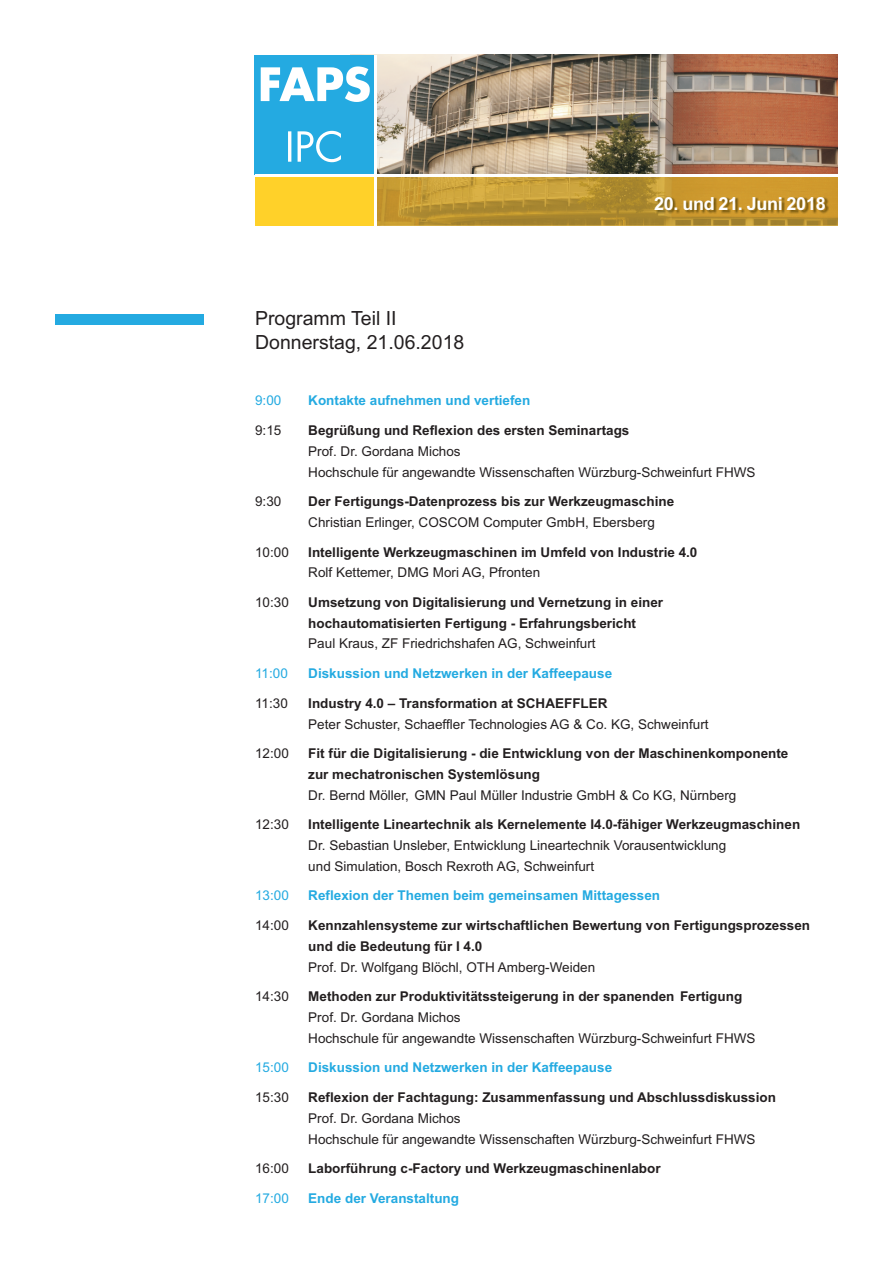
<style>
.page{position:relative;width:893px;height:1263px;background:#fff}
.page>*{position:absolute;margin:0;border:0;box-sizing:border-box;transform-origin:0 0}
.t1{font:19.5px/24px "Arial";color:#231f20}
.t2{font:700 18px "Arial";letter-spacing:-.015em;color:#fff}
.t3{font:700 13.5px/20.7px "Arial";color:#231f20}
.t4{font:13.5px/20.7px "Arial";color:#231f20}
.t5{font:700 13.5px "Arial";color:#24aae1}
.t6{font:13.5px "Arial";color:#24aae1}
</style>
<div class="page">
<div style="left:55px;top:314px;width:149px;height:10px;background:#24aae1"></div>
<img style="left:350px;top:54px;width:488px;height:120px">
<div style="left:255px;top:55px;width:119px;height:119px;background:#24aae1"></div>
<svg style="left:288px;top:131px;width:53px;height:31px"></svg>
<svg style="left:261px;top:66px;width:109px;height:36px"></svg>
<img style="left:377px;top:177px;width:461px;height:48px">
<div style="left:255px;top:177px;width:119px;height:48px;background:#ffd129"></div>
<hr style="left:374px;top:55px;width:3px;height:170px;background:#fff">
<img style="left:655px;top:198px;width:173px;height:15px">
<h1 class="t1" style="left:255px;top:308px;width:211px">Programm Teil II<br>Donnerstag, 21.06.2018</h1>
<p class="t6" style="left:255px;top:396px;width:28px">9:00</p>
<p class="t5" style="left:308px;top:396px;width:224px">Kontakte aufnehmen und vertiefen</p>
<h2 class="t2" style="left:654px;top:197px;width:173px">20. und 21. Juni 2018</h2>
<p class="t4" style="left:255px;top:421px;width:28px">9:15</p>
<p class="t3" style="left:308px;top:421px;width:323px">Begrüßung und Reflexion des ersten Seminartags</p>
<p class="t4" style="left:308px;top:442px;width:449px">Prof. Dr. Gordana Michos<br>Hochschule für angewandte Wissenschaften Würzburg-Schweinfurt FHWS</p>
<p class="t4" style="left:255px;top:492px;width:28px">9:30</p>
<p class="t3" style="left:308px;top:492px;width:367px">Der Fertigungs-Datenprozess bis zur Werkzeugmaschine</p>
<p class="t4" style="left:308px;top:513px;width:348px">Christian Erlinger, COSCOM Computer GmbH, Ebersberg</p>
<p class="t4" style="left:255px;top:543px;width:35px">10:00</p>
<p class="t3" style="left:308px;top:543px;width:391px">Intelligente Werkzeugmaschinen im Umfeld von Industrie 4.0</p>
<p class="t4" style="left:308px;top:563px;width:233px">Rolf Kettemer, DMG Mori AG, Pfronten</p>
<p class="t4" style="left:255px;top:593px;width:35px">10:30</p>
<p class="t3" style="left:308px;top:593px;width:356px">Umsetzung von Digitalisierung und Vernetzung in einer hochautomatisierten Fertigung - Erfahrungsbericht</p>
<p class="t4" style="left:308px;top:635px;width:289px">Paul Kraus, ZF Friedrichshafen AG, Schweinfurt</p>
<p class="t6" style="left:255px;top:668px;width:34px">11:00</p>
<p class="t5" style="left:308px;top:668px;width:305px">Diskussion und Netzwerken in der Kaffeepause</p>
<p class="t4" style="left:255px;top:694px;width:34px">11:30</p>
<p class="t3" style="left:308px;top:694px;width:301px">Industry 4.0 – Transformation at SCHAEFFLER</p>
<p class="t4" style="left:308px;top:715px;width:402px">Peter Schuster, Schaeffler Technologies AG &amp; Co. KG, Schweinfurt</p>
<p class="t4" style="left:255px;top:744px;width:35px">12:00</p>
<p class="t3" style="left:308px;top:744px;width:482px">Fit für die Digitalisierung - die Entwicklung von der Maschinenkomponente zur mechatronischen Systemlösung</p>
<p class="t4" style="left:308px;top:786px;width:430px">Dr. Bernd Möller, GMN Paul Müller Industrie GmbH &amp; Co KG, Nürnberg</p>
<p class="t4" style="left:255px;top:815px;width:35px">12:30</p>
<p class="t3" style="left:308px;top:815px;width:493px">Intelligente Lineartechnik als Kernelemente I4.0-fähiger Werkzeugmaschinen</p>
<p class="t4" style="left:308px;top:836px;width:419px">Dr. Sebastian Unsleber, Entwicklung Lineartechnik Vorausentwicklung und Simulation, Bosch Rexroth AG, Schweinfurt</p>
<p class="t6" style="left:255px;top:891px;width:35px">13:00</p>
<p class="t5" style="left:308px;top:891px;width:353px">Reflexion der Themen beim gemeinsamen Mittagessen</p>
<p class="t4" style="left:255px;top:916px;width:35px">14:00</p>
<p class="t3" style="left:308px;top:916px;width:503px">Kennzahlensysteme zur wirtschaftlichen Bewertung von Fertigungsprozessen und die Bedeutung für I 4.0</p>
<p class="t4" style="left:308px;top:958px;width:288px">Prof. Dr. Wolfgang Blöchl, OTH Amberg-Weiden</p>
<p class="t4" style="left:255px;top:987px;width:35px">14:30</p>
<p class="t3" style="left:308px;top:987px;width:435px">Methoden zur Produktivitätssteigerung in der spanenden Fertigung</p>
<p class="t4" style="left:308px;top:1008px;width:449px">Prof. Dr. Gordana Michos<br>Hochschule für angewandte Wissenschaften Würzburg-Schweinfurt FHWS</p>
<p class="t6" style="left:255px;top:1062px;width:35px">15:00</p>
<p class="t5" style="left:308px;top:1062px;width:305px">Diskussion und Netzwerken in der Kaffeepause</p>
<p class="t4" style="left:255px;top:1088px;width:35px">15:30</p>
<p class="t3" style="left:308px;top:1088px;width:469px">Reflexion der Fachtagung: Zusammenfassung und Abschlussdiskussion</p>
<p class="t4" style="left:308px;top:1109px;width:449px">Prof. Dr. Gordana Michos<br>Hochschule für angewandte Wissenschaften Würzburg-Schweinfurt FHWS</p>
<p class="t4" style="left:255px;top:1159px;width:35px">16:00</p>
<p class="t3" style="left:308px;top:1159px;width:354px">Laborführung c-Factory und Werkzeugmaschinenlabor</p>
<p class="t6" style="left:255px;top:1193px;width:35px">17:00</p>
<p class="t5" style="left:308px;top:1193px;width:152px">Ende der Veranstaltung</p>
</div>
